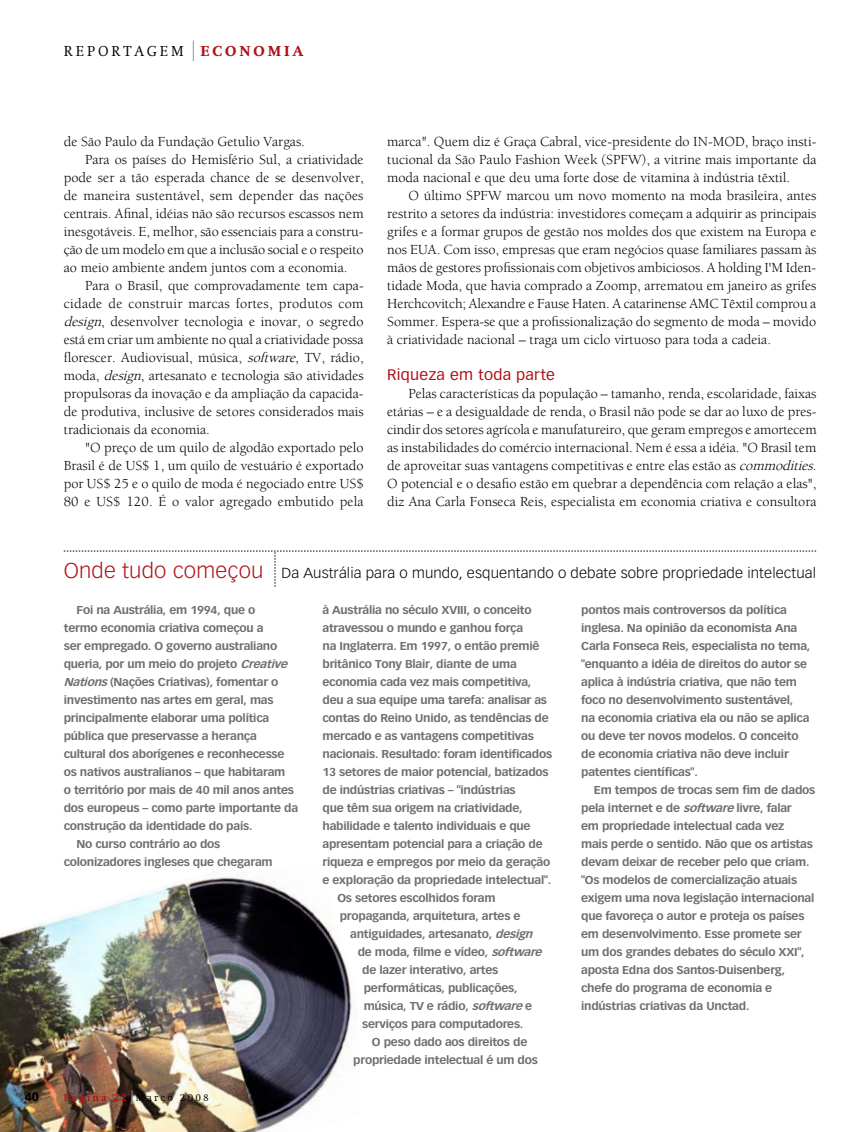
<style>
.page{position:relative;width:859px;height:1132px;background:#fff}
.page>*{position:absolute;margin:0;border:0;box-sizing:border-box;transform-origin:0 0}
.t1{font:15px "Vectora LH";letter-spacing:.02em;color:#b01116;scale:1.05 1}
.t2{font:300 15px "Swift EF";letter-spacing:.2em;color:#000}
.t3{font:14.25px/18px "Berkeley";color:#000;text-align:justify}
.t4{font:300 14.25px "Vectora LH";letter-spacing:.01em;color:#000;scale:1.05 1}
.t5{font:14.25px "Berkeley";letter-spacing:.02em;color:#000}
.t6{font:900 12px "Vectora LH";color:#000}
.t7{font:700 11.25px/18px "Vectora LH";letter-spacing:-.02em;color:#6d6f71;scale:1.05 1}
.t8{font:300 10.5px "Swift EF";letter-spacing:.2em;color:#000}
.s1{font-weight:800;color:#b01116}
.s2{font-style:italic}
.s3{font-size:21px;color:#b01116}
.s4{font-weight:700;color:#b01116}
</style>
<div class="page">
<svg style="left:64px;top:550px;width:752px;height:36px"></svg>
<img style="left:0;top:874px;width:355px;height:257px">
<svg style="left:193px;top:41px;width:1px;height:20px"></svg>
<svg style="left:132px;top:1089px;width:1px;height:14px"></svg>
<p class="t2" style="left:64px;top:43px;width:241px">REPORTAGEM <span class="s1">ECONOMIA</span></p>
<p class="t3" style="left:64px;top:132px;width:243px">de São Paulo da Fundação Getulio Vargas.</p>
<p class="t3" style="left:85px;top:150px;width:280px">Para os países do Hemisfério Sul, a criatividade</p>
<p class="t3" style="left:64px;top:168px;width:301px">pode ser a tão esperada chance de se desenvolver,</p>
<p class="t3" style="left:64px;top:186px;width:301px">de maneira sustentável, sem depender das nações</p>
<p class="t3" style="left:64px;top:204px;width:301px">centrais. Afinal, idéias não são recursos escassos nem</p>
<p class="t3" style="left:64px;top:222px;width:301px">inesgotáveis. E, melhor, são essenciais para a constru-</p>
<p class="t3" style="left:64px;top:240px;width:301px">ção de um modelo em que a inclusão social e o respeito</p>
<p class="t3" style="left:64px;top:258px;width:285px">ao meio ambiente andem juntos com a economia.</p>
<p class="t3" style="left:85px;top:276px;width:280px">Para o Brasil, que comprovadamente tem capa-</p>
<p class="t5" style="left:64px;top:296px;width:301px">cidade de construir marcas fortes, produtos com</p>
<p class="t3" style="left:64px;top:312px;width:301px"><span class="s2">design</span>, desenvolver tecnologia e inovar, o segredo</p>
<p class="t3" style="left:64px;top:330px;width:301px">está em criar um ambiente no qual a criatividade possa</p>
<p class="t3" style="left:64px;top:348px;width:301px">florescer. Audiovisual, música, <span class="s2">software</span>, TV, rádio,</p>
<p class="t3" style="left:64px;top:366px;width:301px">moda, <span class="s2">design</span>, artesanato e tecnologia são atividades</p>
<p class="t3" style="left:64px;top:384px;width:301px">propulsoras da inovação e da ampliação da capacida-</p>
<p class="t3" style="left:64px;top:402px;width:301px">de produtiva, inclusive de setores considerados mais</p>
<p class="t3" style="left:64px;top:420px;width:148px">tradicionais da economia.</p>
<p class="t3" style="left:85px;top:438px;width:280px">"O preço de um quilo de algodão exportado pelo</p>
<p class="t3" style="left:64px;top:456px;width:301px">Brasil é de US$ 1, um quilo de vestuário é exportado</p>
<p class="t3" style="left:64px;top:474px;width:302px">por US$ 25 e o quilo de moda é negociado entre US$</p>
<p class="t3" style="left:64px;top:492px;width:301px">80 e US$ 120. É o valor agregado embutido pela</p>
<p class="t3" style="left:387px;top:132px;width:431px">marca". Quem diz é Graça Cabral, vice-presidente do IN-MOD, braço insti&shy;tucional da São Paulo Fashion Week (SPFW), a vitrine mais importante da moda nacional e que deu uma forte dose de vitamina à indústria têxtil.</p>
<p class="t3" style="left:387px;top:186px;width:431px;text-indent:21px">O último SPFW marcou um novo momento na moda brasileira, antes restrito a setores da indústria: investidores começam a adquirir as principais grifes e a formar grupos de gestão nos moldes dos que existem na Europa e nos EUA. Com isso, empresas que eram negócios quase familiares passam às mãos de gestores profissionais com objetivos ambiciosos. A holding I'M Iden&shy;tidade Moda, que havia comprado a Zoomp, arrematou em janeiro as grifes Herchcovitch; Alexandre e Fause Haten. A catarinense AMC Têxtil comprou a Sommer. Espera-se que a profissionalização do segmento de moda – movido à criatividade nacional – traga um ciclo virtuoso para toda a cadeia.</p>
<p class="t1" style="left:387px;top:365px;width:161px">Riqueza em toda parte</p>
<p class="t3" style="left:387px;top:384px;width:431px;text-indent:21px">Pelas características da população – tamanho, renda, escolaridade, faixas etárias – e a desigualdade de renda, o Brasil não pode se dar ao luxo de pres&shy;cindir dos setores agrícola e manufatureiro, que geram empregos e amortecem as instabilidades do comércio internacional. Nem é essa a idéia. "O Brasil tem de aproveitar suas vantagens competitivas e entre elas estão as <span class="s2">commodities</span>.<br>O potencial e o desafio estão em quebrar a dependência com relação a elas", diz Ana Carla Fonseca Reis, especialista em economia criativa e consultora</p>
<p class="t4" style="left:64px;top:564px;width:718px"><span class="s3">Onde tudo começou</span> Da Austrália para o mundo, esquentando o debate sobre propriedade intelectual</p>
<p class="t7" style="left:77px;top:601px;width:172px">Foi na Austrália, em 1994, que o</p>
<p class="t7" style="left:64px;top:619px;width:192px">termo economia criativa começou a</p>
<p class="t7" style="left:64px;top:637px;width:205px">ser empregado. O governo australiano</p>
<p class="t7" style="left:64px;top:655px;width:218px">queria, por um meio do projeto <span class="s2">Creative</span></p>
<p class="t7" style="left:64px;top:673px;width:206px"><span class="s2">Nations</span>(Nações Criativas), fomentar o</p>
<p class="t7" style="left:64px;top:691px;width:201px">investimento nas artes em geral, mas</p>
<p class="t7" style="left:64px;top:709px;width:197px">principalmente elaborar uma política</p>
<p class="t7" style="left:64px;top:727px;width:185px">pública que preservasse a herança</p>
<p class="t7" style="left:64px;top:745px;width:212px">cultural dos aborígenes e reconhecesse</p>
<p class="t7" style="left:64px;top:763px;width:213px">os nativos australianos – que habitaram</p>
<p class="t7" style="left:64px;top:781px;width:221px">o território por mais de 40 mil anos antes</p>
<p class="t7" style="left:64px;top:799px;width:225px">dos europeus – como parte importante da</p>
<p class="t7" style="left:64px;top:817px;width:181px">construção da identidade do país.</p>
<p class="t7" style="left:77px;top:835px;width:138px">No curso contrário ao dos</p>
<p class="t7" style="left:64px;top:853px;width:201px">colonizadores ingleses que chegaram</p>
<p class="t7" style="left:322px;top:601px;width:201px">à Austrália no século XVIII, o conceito</p>
<p class="t7" style="left:322px;top:619px;width:193px">atravessou o mundo e ganhou força</p>
<p class="t7" style="left:322px;top:637px;width:208px">na Inglaterra. Em 1997, o então premiê</p>
<p class="t7" style="left:322px;top:655px;width:187px">britânico Tony Blair, diante de uma</p>
<p class="t7" style="left:322px;top:673px;width:201px">economia cada vez mais competitiva,</p>
<p class="t7" style="left:322px;top:691px;width:215px">deu a sua equipe uma tarefa: analisar as</p>
<p class="t7" style="left:322px;top:709px;width:217px">contas do Reino Unido, as tendências de</p>
<p class="t7" style="left:322px;top:727px;width:203px">mercado e as vantagens competitivas</p>
<p class="t7" style="left:322px;top:745px;width:220px">nacionais. Resultado: foram identificados</p>
<p class="t7" style="left:322px;top:763px;width:217px">13 setores de maior potencial, batizados</p>
<p class="t7" style="left:322px;top:781px;width:185px">de indústrias criativas – "indústrias</p>
<p class="t7" style="left:322px;top:799px;width:192px">que têm sua origem na criatividade,</p>
<p class="t7" style="left:322px;top:817px;width:200px">habilidade e talento individuais e que</p>
<p class="t7" style="left:322px;top:835px;width:211px">apresentam potencial para a criação de</p>
<p class="t7" style="left:322px;top:853px;width:219px">riqueza e empregos por meio da geração</p>
<p class="t7" style="left:322px;top:871px;width:219px">e exploração da propriedade intelectual".</p>
<p class="t7" style="left:337px;top:889px;width:152px">Os setores escolhidos foram</p>
<p class="t7" style="left:340px;top:907px;width:174px">propaganda, arquitetura, artes e</p>
<p class="t7" style="left:350px;top:925px;width:178px">antiguidades, artesanato, <span class="s2">design</span></p>
<p class="t7" style="left:358px;top:943px;width:180px">de moda, filme e vídeo, <span class="s2">software</span></p>
<p class="t7" style="left:362px;top:961px;width:131px">de lazer interativo, artes</p>
<p class="t7" style="left:364px;top:979px;width:148px">performáticas, publicações,</p>
<p class="t7" style="left:364px;top:997px;width:162px">música, TV e rádio, <span class="s2">software</span>e</p>
<p class="t7" style="left:362px;top:1015px;width:155px">serviços para computadores.</p>
<p class="t7" style="left:372px;top:1033px;width:149px">O peso dado aos direitos de</p>
<p class="t7" style="left:353px;top:1051px;width:177px">propriedade intelectual é um dos</p>
<p class="t7" style="left:581px;top:601px;width:220px">pontos mais controversos da política inglesa. Na opinião da economista Ana Carla Fonseca Reis, especialista no tema, "enquanto a idéia de direitos do autor se aplica à indústria criativa, que não tem foco no desenvolvimento sustentável,<br>na economia criativa ela ou não se aplica ou deve ter novos modelos. O conceito de economia criativa não deve incluir patentes científicas".</p>
<p class="t7" style="left:581px;top:781px;width:225px;text-indent:13px">Em tempos de trocas sem fim de dados pela internet e de <span class="s2">software</span>livre, falar<br>em propriedade intelectual cada vez<br>mais perde o sentido. Não que os artistas devam deixar de receber pelo que criam. "Os modelos de comercialização atuais exigem uma nova legislação internacional que favoreça o autor e proteja os países em desenvolvimento. Esse promete ser um dos grandes debates do século XXI", aposta Edna dos Santos-Duisenberg, chefe do programa de economia e indústrias criativas da Unctad.</p>
<p class="t6" style="left:25px;top:1088px;width:16px">40</p>
<p class="t8" style="left:64px;top:1090px;width:147px"><span class="s4">Página 22</span> Março 2008</p>
</div>
